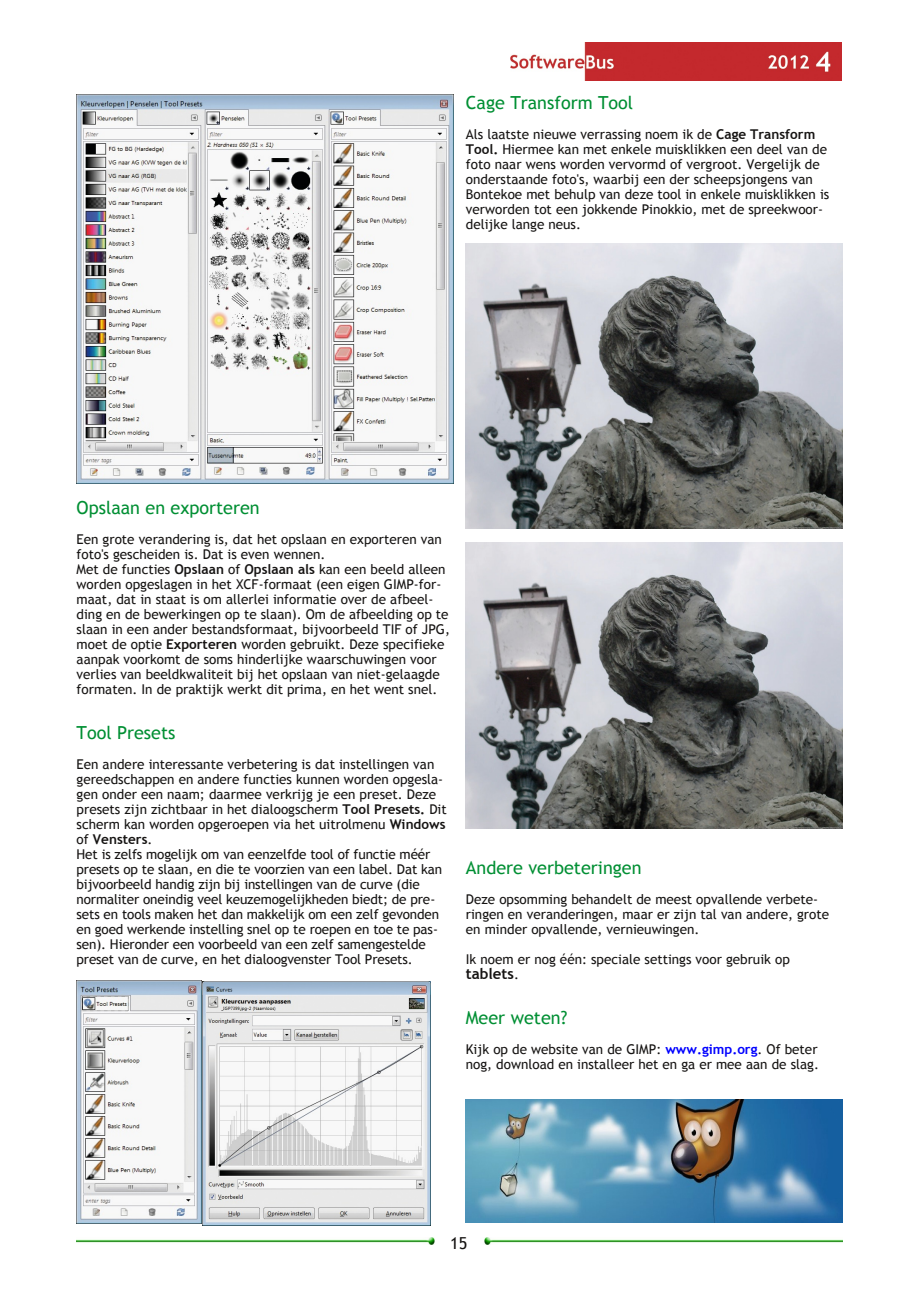
<style>
.page{position:relative;width:919px;height:1289px;background:#fff}
.page>*{position:absolute;margin:0;border:0;box-sizing:border-box;transform-origin:0 0}
.t1{font:18px "Trebuchet MS";color:#008f33}
.t2{font:16.5px "Trebuchet MS";color:#161413}
.t3{font:700 15px "Trebuchet MS";color:#161413}
.t4{font:13.5px/15px "Trebuchet MS";color:#161413}
.s1{font-weight:700}
.s2{font-weight:400;font-size:13.5px}
.s3{font-weight:700;color:#00f}
</style>
<div class="page">
<img style="left:510px;top:43px;width:331px;height:38px">
<img style="left:77px;top:1237px;width:358px;height:7px">
<img style="left:484px;top:1237px;width:358px;height:7px">
<img style="left:77px;top:94px;width:376px;height:390px">
<img style="left:77px;top:980px;width:124px;height:243px">
<img style="left:202px;top:981px;width:229px;height:244px">
<img style="left:466px;top:243px;width:376px;height:286px">
<img style="left:466px;top:543px;width:376px;height:285px">
<img style="left:466px;top:1099px;width:376px;height:123px">
<h1 class="t1" style="left:466px;top:92px;width:169px">Cage Transform Tool</h1>
<p class="t4" style="left:466px;top:126px;width:365px">Als laatste nieuwe verrassing noem ik de <span class="s1">Cage Transform Tool.</span> Hiermee kan met enkele muisklikken een deel van de foto naar wens worden vervormd of vergroot. Vergelijk de onderstaande foto's, waarbij een der scheepsjongens van Bontekoe met behulp van deze tool in enkele muisklikken is verworden tot een jokkende Pinokkio, met de spreekwoor‐ delijke lange neus.</p>
<h1 class="t1" style="left:77px;top:497px;width:185px">Opslaan en exporteren</h1>
<p class="t4" style="left:77px;top:531px;width:375px">Een grote verandering is, dat het opslaan en exporteren van foto's gescheiden is. Dat is even wennen.<br>Met de functies <span class="s1">Opslaan</span> of <span class="s1">Opslaan als</span> kan een beeld alleen worden opgeslagen in het XCF‐formaat (een eigen GIMP‐for‐ maat, dat in staat is om allerlei informatie over de afbeel‐ ding en de bewerkingen op te slaan). Om de afbeelding op te slaan in een ander bestandsformaat, bijvoorbeeld TIF of JPG, moet de optie <span class="s1">Exporteren</span> worden gebruikt. Deze specifieke aanpak voorkomt de soms hinderlijke waarschuwingen voor verlies van beeldkwaliteit bij het opslaan van niet‐gelaagde formaten. In de praktijk werkt dit prima, en het went snel.</p>
<h1 class="t1" style="left:77px;top:722px;width:100px">Tool Presets</h1>
<p class="t4" style="left:77px;top:756px;width:372px">Een andere interessante verbetering is dat instellingen van gereedschappen en andere functies kunnen worden opgesla‐ gen onder een naam; daarmee verkrijg je een preset. Deze presets zijn zichtbaar in het dialoogscherm <span class="s1">Tool Presets.</span> Dit scherm kan worden opgeroepen via het uitrolmenu <span class="s1">Windows </span>of <span class="s1">Vensters</span>.<br>Het is zelfs mogelijk om van eenzelfde tool of functie méér presets op te slaan, en die te voorzien van een label. Dat kan bijvoorbeeld handig zijn bij instellingen van de curve (die normaliter oneindig veel keuzemogelijkheden biedt; de pre‐ sets en tools maken het dan makkelijk om een zelf gevonden en goed werkende instelling snel op te roepen en toe te pas‐ sen). Hieronder een voorbeeld van een zelf samengestelde preset van de curve, en het dialoogvenster Tool Presets.</p>
<h1 class="t1" style="left:466px;top:857px;width:177px">Andere verbeteringen</h1>
<p class="t4" style="left:466px;top:891px;width:365px">Deze opsomming behandelt de meest opvallende verbete‐ ringen en veranderingen, maar er zijn tal van andere, grote en minder opvallende, vernieuwingen.</p>
<p class="t4" style="left:466px;top:951px;width:325px">Ik noem er nog één: speciale settings voor gebruik op</p>
<p class="t3" style="left:466px;top:965px;width:55px">tablets<span class="s2">.</span></p>
<h1 class="t1" style="left:466px;top:1007px;width:103px">Meer weten?</h1>
<p class="t4" style="left:466px;top:1041px;width:354px">Kijk op de website van de GIMP: <span class="s3">www.gimp.org</span>. Of beter nog, download en installeer het en ga er mee aan de slag.</p>
<p class="t2" style="left:450px;top:1233px;width:19px">15</p>
</div>
